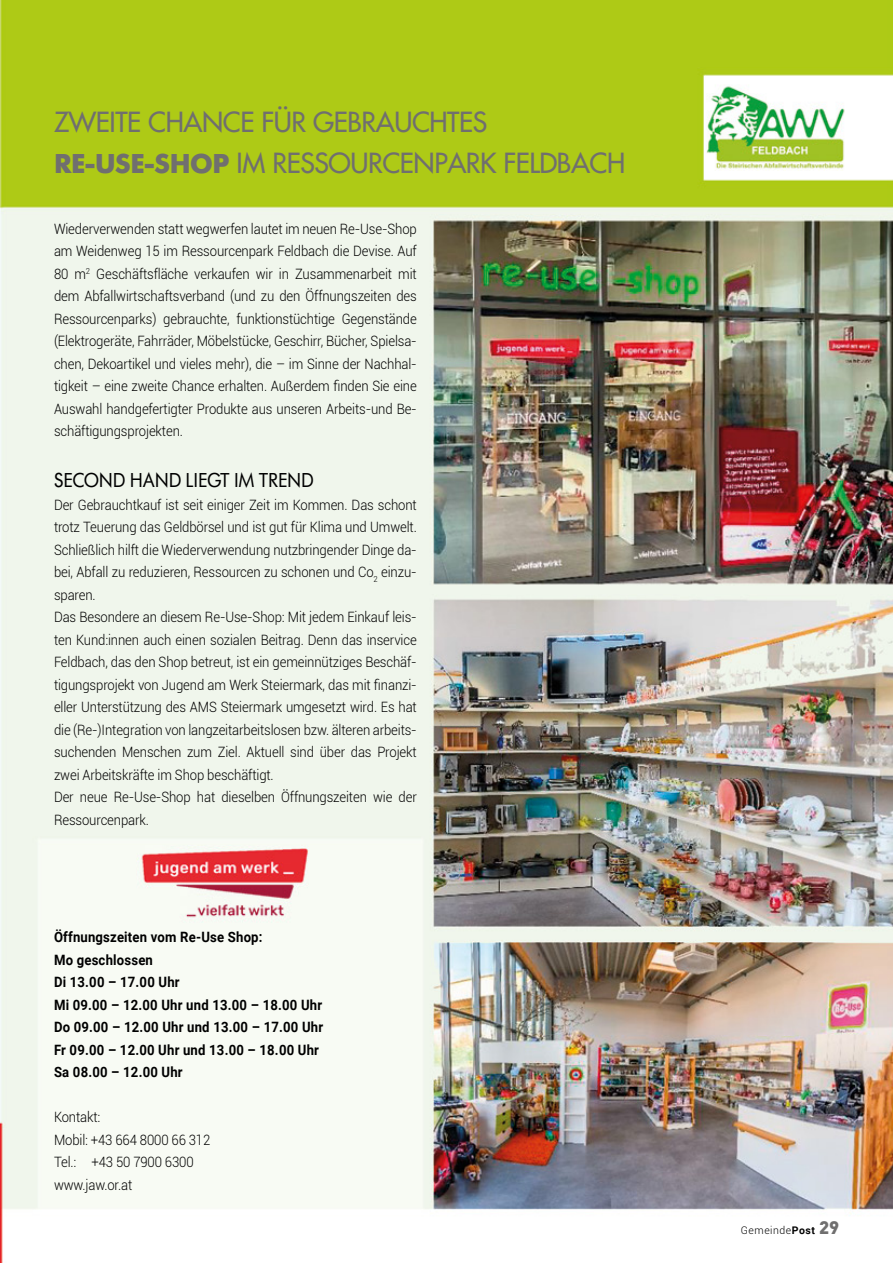
<style>
.page{position:relative;width:893px;height:1263px;background:#fff}
.page>*{position:absolute;margin:0;border:0;box-sizing:border-box;transform-origin:0 0}
.t1{font:27px/41.2px "Futura";letter-spacing:-.015em;color:#706f6f}
.t2{font:21px "Futura SB";letter-spacing:-.01em;color:#000;scale:.92 1}
.t3{font:300 14.25px/22.5px "Roboto";letter-spacing:-.01em;color:#000;scale:.92 1}
.t4{font:700 14.25px/22.5px "Roboto";letter-spacing:.015em;color:#000;scale:.92 1}
.t5{font:300 10.5px "Roboto";letter-spacing:.05em;color:#000}
.s1{font-family:"Futura SB";font-weight:700;font-size:28.5px}
.s2{font-weight:700}
.s3{font-family:"DIN";font-weight:900;font-size:18px;color:#706f6f}
</style>
<div class="page">
<img style="left:0;top:0;width:893px;height:1263px">
<h1 class="t1" style="left:54px;top:101px;width:573px">ZWEITE CHANCE FÜR GEBRAUCHTES<br><span class="s1">RE-USE-SHOP</span> IM RESSOURCENPARK FELDBACH</h1>
<p class="t3" style="left:54px;top:217px;width:396px;text-align:justify">Wiederverwenden statt wegwerfen lautet im neuen Re-Use-Shop am Weidenweg 15 im Ressourcenpark Feldbach die Devise. Auf 80 m<sup>2</sup> Geschäftsfläche verkaufen wir in Zusammenarbeit mit dem Abfallwirtschaftsverband (und zu den Öffnungszeiten des Ressourcenparks) gebrauchte, funktionstüchtige Gegenstände (Elektrogeräte, Fahrräder, Möbelstücke, Geschirr, Bücher, Spielsa&shy;chen, Dekoartikel und vieles mehr), die – im Sinne der Nachhal&shy;tigkeit – eine zweite Chance erhalten. Außerdem finden Sie eine Auswahl handgefertigter Produkte aus unseren Arbeits-und Be&shy;schäftigungsprojekten.</p>
<h2 class="t2" style="left:54px;top:469px;width:284px">SECOND HAND LIEGT IM TREND</h2>
<p class="t3" style="left:54px;top:493px;width:396px">Der Gebrauchtkauf ist seit einiger Zeit im Kommen. Das schont trotz Teuerung das Geldbörsel und ist gut für Klima und Umwelt.<br>Schließlich hilft die Wiederverwendung nutzbringender Dinge da&shy;bei, Abfall zu reduzieren, Ressourcen zu schonen und Co<sub>2</sub> einzu&shy;sparen.<br>Das Besondere an diesem Re-Use-Shop: Mit jedem Einkauf leis&shy;ten Kund:innen auch einen sozialen Beitrag. Denn das inservice Feldbach, das den Shop betreut, ist ein gemeinnütziges Beschäf&shy;tigungsprojekt von Jugend am Werk Steiermark, das mit finanzi&shy;eller Unterstützung des AMS Steiermark umgesetzt wird. Es hat die (Re-)Integration von langzeitarbeitslosen bzw. älteren arbeits&shy;suchenden Menschen zum Ziel. Aktuell sind über das Projekt zwei Arbeitskräfte im Shop beschäftigt.<br>Der neue Re-Use-Shop hat dieselben Öffnungszeiten wie der Ressourcenpark.</p>
<p class="t4" style="left:54px;top:925px;width:294px">Öffnungszeiten vom Re-Use Shop:<br>Mo geschlossen<br>Di 13.00 – 17.00 Uhr<br>Mi 09.00 – 12.00 Uhr und 13.00 – 18.00 Uhr<br>Do 09.00 – 12.00 Uhr und 13.00 – 17.00 Uhr<br>Fr 09.00 – 12.00 Uhr und 13.00 – 18.00 Uhr<br>Sa 08.00 – 12.00 Uhr</p>
<p class="t3" style="left:54px;top:1106px;width:171px">Kontakt:<br>Mobil: +43 664 8000 66 312<br>Tel.: +43 50 7900 6300 www.jaw.or.at</p>
<p class="t5" style="left:741px;top:1222px;width:100px">Gemeinde<span class="s2">Post</span> <span class="s3">29</span></p>
</div>
